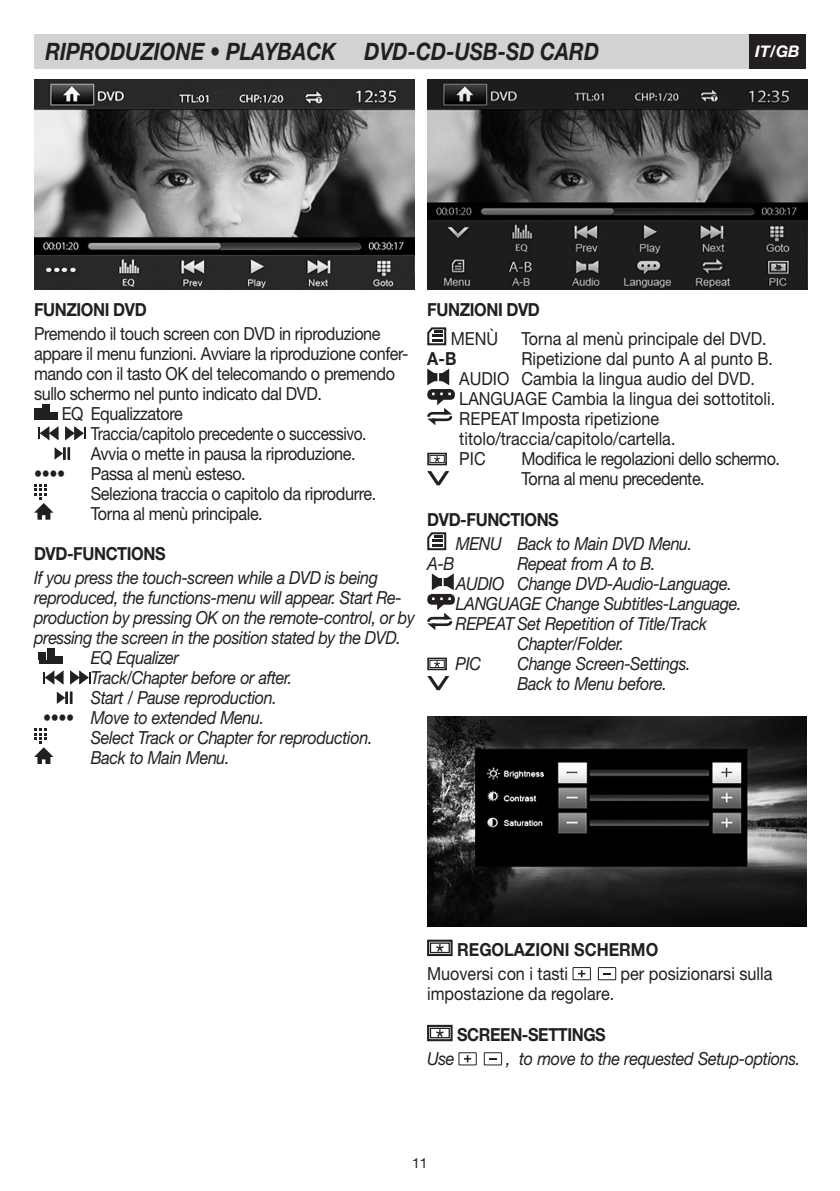
<style>
.page{position:relative;width:840px;height:1191px;background:#fff}
.page>*{position:absolute;margin:0;border:0;box-sizing:border-box;transform-origin:0 0}
.t1{font:italic 700 24px "Helvetica Neue";color:#231f20;scale:.85 1}
.t2{font:italic 18px/20px "Helvetica Neue";letter-spacing:-.025em;color:#231f20;scale:.9 1}
.t3{font:18px/20px "Helvetica Neue";letter-spacing:-.025em;color:#231f20;scale:.9 1}
.t4{font:18px/20px "Helvetica Neue";color:#231f20;scale:.9 1}
.t5{font:700 18px "Helvetica Neue";letter-spacing:-.025em;color:#231f20;scale:.9 1}
.t6{font:18px "Helvetica Neue";letter-spacing:-.025em;color:#231f20;scale:.86 1}
.t7{font:700 18px "Helvetica Neue";color:#231f20;scale:.9 1}
.t8{font:italic 700 16px "Helvetica Neue";color:#fff}
.t9{font:14px "Helvetica Neue";color:#231f20}
</style>
<div class="page">
<div style="left:34px;top:34px;width:771px;height:34px;background:#d1d2d4"></div>
<div style="left:748px;top:34px;width:57px;height:34px;background:#231f20"></div>
<img style="left:427px;top:717px;width:379px;height:209px">
<div style="left:427px;top:939px;width:25px;height:17px;border:2px solid #231f20"></div>
<div style="left:429px;top:942px;width:20px;height:11px;border:1px solid #231f20"></div>
<svg style="left:436px;top:944px;width:7px;height:8px"></svg>
<div style="left:572px;top:967px;width:18px;height:13px;border:1px solid #231f20"></div>
<svg style="left:578px;top:970px;width:7px;height:7px"></svg>
<div style="left:597px;top:967px;width:18px;height:13px;border:1px solid #231f20"></div>
<div style="left:427px;top:1024px;width:25px;height:17px;border:2px solid #231f20"></div>
<div style="left:429px;top:1027px;width:20px;height:11px;border:1px solid #231f20"></div>
<svg style="left:436px;top:1029px;width:7px;height:8px"></svg>
<div style="left:458px;top:1052px;width:18px;height:13px;border:1px solid #231f20"></div>
<svg style="left:464px;top:1055px;width:7px;height:7px"></svg>
<div style="left:483px;top:1052px;width:18px;height:13px;border:1px solid #231f20"></div>
<svg style="left:427px;top:327px;width:20px;height:19px"></svg>
<svg style="left:427px;top:368px;width:27px;height:57px"></svg>
<div style="left:427px;top:453px;width:19px;height:12px;border:2px solid #231f20"></div>
<div style="left:429px;top:455px;width:15px;height:8px;border:1px solid #231f20"></div>
<svg style="left:434px;top:456px;width:6px;height:6px"></svg>
<svg style="left:427px;top:471px;width:23px;height:15px"></svg>
<svg style="left:427px;top:532px;width:20px;height:19px"></svg>
<svg style="left:427px;top:573px;width:27px;height:57px"></svg>
<div style="left:427px;top:657px;width:19px;height:13px;border:2px solid #231f20"></div>
<div style="left:429px;top:660px;width:15px;height:8px;border:1px solid #231f20"></div>
<svg style="left:434px;top:661px;width:6px;height:6px"></svg>
<svg style="left:427px;top:676px;width:23px;height:14px"></svg>
<svg style="left:34px;top:404px;width:24px;height:11px"></svg>
<hr style="left:34px;top:416px;width:24px;height:3px;background:#231f20">
<svg style="left:65px;top:426px;width:21px;height:14px"></svg>
<svg style="left:38px;top:426px;width:20px;height:14px"></svg>
<svg style="left:55px;top:447px;width:15px;height:12px"></svg>
<svg style="left:34px;top:484px;width:19px;height:35px"></svg>
<svg style="left:39px;top:648px;width:24px;height:12px"></svg>
<hr style="left:39px;top:660px;width:24px;height:4px;background:#231f20">
<svg style="left:70px;top:671px;width:21px;height:13px"></svg>
<svg style="left:43px;top:671px;width:20px;height:13px"></svg>
<svg style="left:57px;top:691px;width:15px;height:13px"></svg>
<svg style="left:34px;top:728px;width:19px;height:36px"></svg>
<img style="left:34px;top:79px;width:380px;height:210px">
<img style="left:427px;top:79px;width:379px;height:210px">
<h1 class="t1" style="left:45px;top:37px;width:652px">RIPRODUZIONE • PLAYBACK DVD-CD-USB-SD CARD</h1>
<p class="t8" style="left:754px;top:42px;width:46px">IT/GB</p>
<p class="t5" style="left:34px;top:298px;width:127px">FUNZIONI DVD</p>
<p class="t3" style="left:34px;top:323px;width:386px">Premendo il touch screen con DVD in riproduzione</p>
<p class="t3" style="left:34px;top:343px;width:417px">appare il menu funzioni. Avviare la riproduzione confer-</p>
<p class="t3" style="left:34px;top:363px;width:402px">mando con il tasto OK del telecomando o premendo</p>
<p class="t3" style="left:34px;top:383px;width:321px">sullo schermo nel punto indicato dal DVD.</p>
<p class="t3" style="left:62px;top:403px;width:136px">EQ Equalizzatore</p>
<p class="t6" style="left:91px;top:422px;width:322px">Traccia/capitolo precedente o successivo.</p>
<p class="t3" style="left:91px;top:443px;width:295px">Avvia o mette in pausa la riproduzione.</p>
<p class="t3" style="left:34px;top:463px;width:36px">••••</p>
<p class="t3" style="left:91px;top:463px;width:318px">Passa al menù esteso.<br>Seleziona traccia o capitolo da riprodurre.<br>Torna al menù principale.</p>
<p class="t5" style="left:34px;top:542px;width:147px">DVD-FUNCTIONS</p>
<p class="t2" style="left:34px;top:567px;width:383px">If you press the touch-screen while a DVD is being</p>
<p class="t2" style="left:34px;top:587px;width:410px">reproduced, the functions-menu will appear. Start Re-</p>
<p class="t2" style="left:34px;top:607px;width:424px">production by pressing OK on the remote-control, or by</p>
<p class="t2" style="left:34px;top:627px;width:409px">pressing the screen in the position stated by the DVD.</p>
<p class="t2" style="left:91px;top:647px;width:99px">EQ Equalizer</p>
<p class="t2" style="left:91px;top:667px;width:225px">Track/Chapter before or after.</p>
<p class="t2" style="left:91px;top:687px;width:208px">Start / Pause reproduction.</p>
<p class="t2" style="left:91px;top:707px;width:314px;text-indent:-48px">•••• Move to extended Menu.<br>Select Track or Chapter for reproduction.<br>Back to Main Menu.</p>
<p class="t5" style="left:427px;top:298px;width:127px">FUNZIONI DVD</p>
<p class="t3" style="left:450px;top:328px;width:54px">MENÙ</p>
<p class="t4" style="left:521px;top:328px;width:274px">Torna al menù principale del DVD.</p>
<p class="t5" style="left:427px;top:348px;width:34px">A-B</p>
<p class="t4" style="left:459px;top:348px;width:352px;text-indent:62px">Ripetizione dal punto A al punto B.<br>AUDIO Cambia la lingua audio del DVD.<br>LANGUAGE Cambia la lingua dei sottotitoli.<br>REPEATImposta ripetizione titolo/traccia/capitolo/cartella.<br>PIC</p>
<p class="t3" style="left:521px;top:448px;width:289px">Modifica le regolazioni dello schermo.<br>Torna al menu precedente.</p>
<p class="t5" style="left:427px;top:508px;width:147px">DVD-FUNCTIONS</p>
<p class="t2" style="left:455px;top:533px;width:264px">MENU Back to Main DVD Menu.</p>
<p class="t2" style="left:427px;top:553px;width:32px">A-B</p>
<p class="t2" style="left:517px;top:553px;width:155px">Repeat from A to B.</p>
<p class="t2" style="left:455px;top:573px;width:308px">AUDIO Change DVD-Audio-Language.</p>
<p class="t2" style="left:455px;top:593px;width:319px">LANGUAGE Change Subtitles-Language.</p>
<p class="t2" style="left:455px;top:613px;width:280px">REPEAT Set Repetition of Title/Track</p>
<p class="t2" style="left:517px;top:633px;width:120px">Chapter/Folder.</p>
<p class="t2" style="left:455px;top:653px;width:30px">PIC</p>
<p class="t2" style="left:517px;top:653px;width:194px">Change Screen-Settings.<br>Back to Menu before.</p>
<p class="t7" style="left:457px;top:938px;width:225px">REGOLAZIONI SCHERMO</p>
<p class="t4" style="left:427px;top:963px;width:158px">Muoversi con i tasti</p>
<p class="t4" style="left:620px;top:963px;width:170px">per posizionarsi sulla</p>
<p class="t4" style="left:427px;top:983px;width:209px">impostazione da regolare.</p>
<p class="t5" style="left:457px;top:1023px;width:167px">SCREEN-SETTINGS</p>
<p class="t2" style="left:427px;top:1048px;width:32px">Use</p>
<p class="t2" style="left:505px;top:1048px;width:328px">, to move to the requested Setup-options.</p>
<p class="t9" style="left:412px;top:1154px;width:17px">11</p>
</div>
